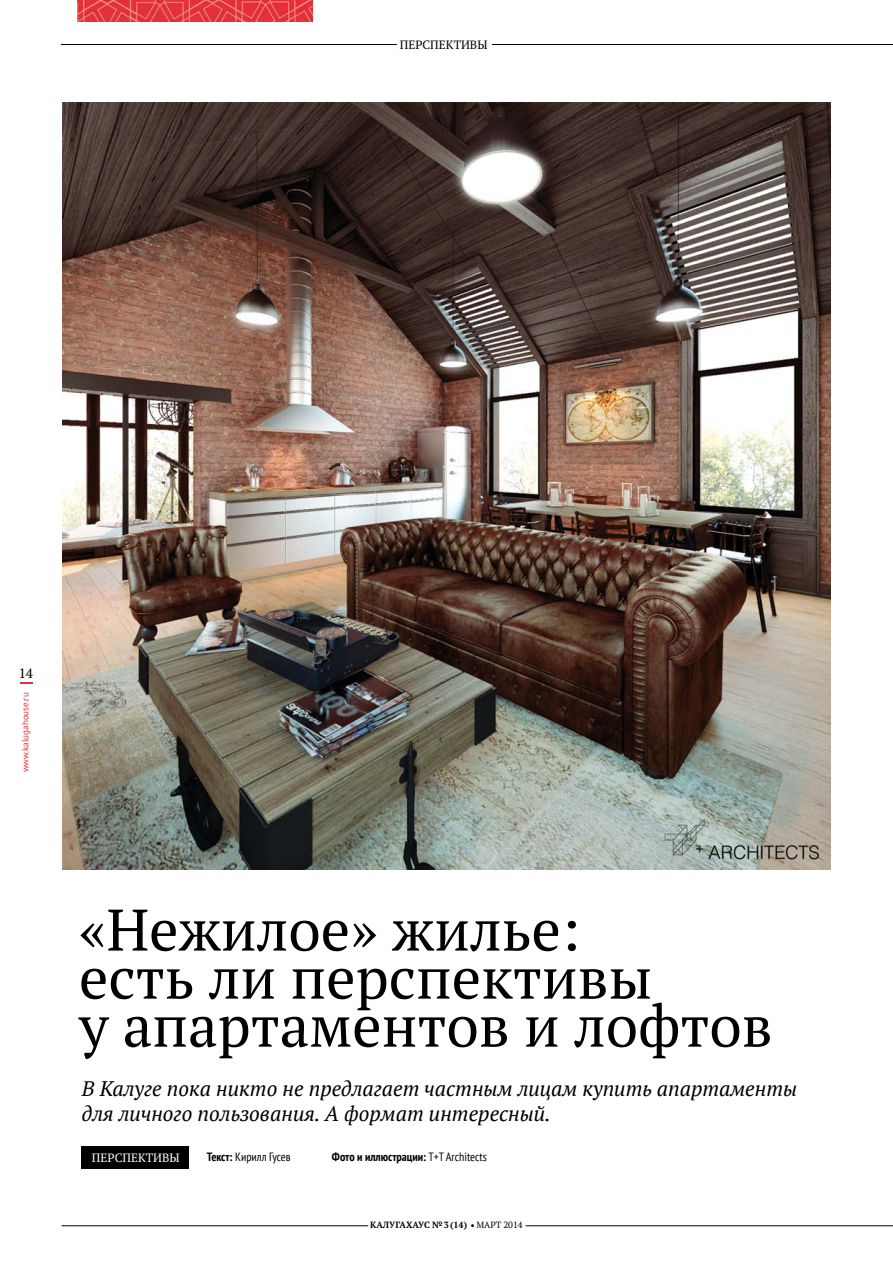
<style>
.page{position:relative;width:893px;height:1263px;background:#fff}
.page>*{position:absolute;margin:0;border:0;box-sizing:border-box;transform-origin:0 0}
.t1{font:58.5px/48px "PT Serif";color:#000}
.t2{font:italic 21px/24.8px "PT Serif";color:#000}
.t3{font:13.5px "PT Serif";color:#000}
.t4{font:700 condensed 12px "PT Sans";color:#000}
.t5{font:condensed 12px "PT Sans";color:#000}
.t6{font:12px "PT Serif";color:#000}
.t7{font:12px "PT Serif";color:#fff}
.t8{font:700 9px "PT Serif";color:#000}
.t9{font:9px "PT Sans";color:#e52f39}
.s1{font-weight:700}
.s2{font-weight:400}
</style>
<div class="page">
<img style="left:78px;top:0;width:234px;height:21px">
<svg style="left:20px;top:683px;width:13px;height:1px"></svg>
<hr style="left:526px;top:1225px;width:367px;height:1px;background:#000">
<hr style="left:62px;top:1225px;width:306px;height:1px;background:#000">
<hr style="left:61px;top:44px;width:336px;height:1px;background:#000">
<hr style="left:492px;top:44px;width:401px;height:1px;background:#000">
<div style="left:82px;top:1146px;width:107px;height:23px;background:#000"></div>
<img style="left:62px;top:102px;width:768px;height:768px">
<p class="t6" style="left:400px;top:37px;width:88px">ПЕРСПЕКТИВЫ</p>
<p class="t3" style="left:19px;top:664px;width:16px">14</p>
<p class="t9" style="left:19px;top:772px;width:81px;rotate:-90deg">www.kalugahouse.ru</p>
<h1 class="t1" style="left:79px;top:905px;width:695px">«Нежилое» жилье:<br>есть ли перспективы<br>у апартаментов и лофтов</h1>
<p class="t2" style="left:82px;top:1076px;width:717px">В Калуге пока никто не предлагает частным лицам купить апартаменты для личного пользования. А формат интересный.</p>
<p class="t7" style="left:92px;top:1150px;width:88px">ПЕРСПЕКТИВЫ</p>
<p class="t5" style="left:207px;top:1149px;width:85px"><span class="s1">Текст:</span> Кирилл Гусев</p>
<p class="t4" style="left:332px;top:1149px;width:156px">Фото и иллюстрации: <span class="s2">Т+Т Architects</span></p>
<p class="t8" style="left:370px;top:1219px;width:154px">КАЛУГАХАУС №3(14) <span class="s2">МАРТ 2014</span></p>
</div>
